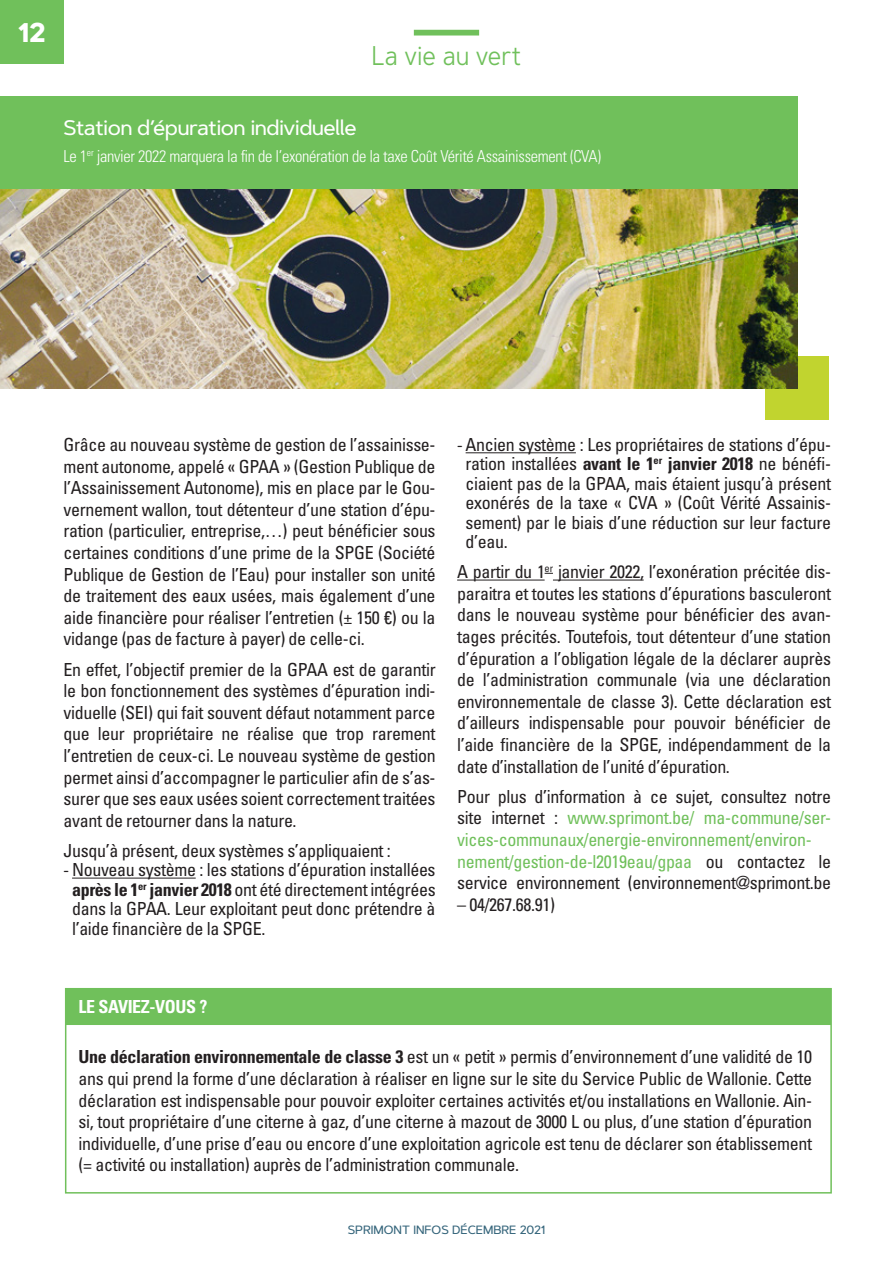
<style>
.page{position:relative;width:893px;height:1263px;background:#fff}
.page>*{position:absolute;margin:0;border:0;box-sizing:border-box;transform-origin:0 0}
.t1{font:27px "Artegra Sans";color:#70c05b;scale:.88 1}
.t2{font:700 27px "Artegra Sans";color:#fff}
.Titre_-_chapitre{font:500 21px "Artegra Sans";letter-spacing:-.03em;color:#fff}
.Paragraphe_Pam{font:condensed 18px/21.6px "Univers LT Std";letter-spacing:-.02em;color:#231f20;text-align:justify}
.Paragraphe_Pam-2{font:700 condensed 18px "Univers LT Std";letter-spacing:-.02em;color:#fff}
.Corps{font:300 condensed 16.5px "Univers LT Std";letter-spacing:-.02em;color:#fff}
.t3{font:500 12px "Artegra Sans";color:#35657b}
.s1{font-family:"Calibri";font-stretch:normal}
.s2{font-weight:700}
.s3{color:#70c05b}
</style>
<div class="page">
<div style="left:765px;top:356px;width:64px;height:64px;background:#c1d42f"></div>
<div style="left:0;top:97px;width:797px;height:92px;background:#70c05b"></div>
<img style="left:0;top:189px;width:797px;height:199px">
<hr style="left:72px;top:878px;width:124px;height:1px;background:#231f20">
<div style="left:0;top:0;width:64px;height:64px;background:#70c05b"></div>
<svg style="left:414px;top:30px;width:65px;height:6px"></svg>
<hr style="left:466px;top:452px;width:110px;height:1px;background:#231f20">
<hr style="left:457px;top:580px;width:88px;height:1px;background:#231f20">
<hr style="left:553px;top:580px;width:91px;height:1px;background:#231f20">
<div style="left:66px;top:989px;width:765px;height:36px;background:#70c05b"></div>
<div style="left:65px;top:988px;width:767px;height:205px;border:2px solid #70c05b"></div>
<h1 class="t2" style="left:18px;top:13px;width:28px">12</h1>
<p class="t1" style="left:372px;top:36px;width:171px">La vie au vert</p>
<p class="Titre_-_chapitre" style="left:64px;top:113px;width:295px">Station d’épuration individuelle</p>
<p class="Corps" style="left:64px;top:146px;width:539px">Le 1<sup>er</sup> janvier 2022 marquera la fin de l’exonération de la taxe Coût Vérité Assainissement (CVA)</p>
<p class="Paragraphe_Pam" style="left:64px;top:433px;width:374px">Grâce au nouveau système de gestion de l’assainisse&shy;ment autonome, appelé « GPAA » (Gestion Publique de l’Assainissement Autonome), mis en place par le Gou&shy;vernement wallon, tout détenteur d’une station d’épu&shy;ration (particulier, entreprise,…) peut bénéficier sous certaines conditions d’une prime de la SPGE (Société Publique de Gestion de l’Eau) pour installer son unité de traitement des eaux usées, mais également d’une aide financière pour réaliser l’entretien (± 150 €) ou la vidange (pas de facture à payer) de celle-ci.</p>
<p class="Paragraphe_Pam" style="left:64px;top:658px;width:374px">En effet, l’objectif premier de la GPAA est de garantir le bon fonctionnement des systèmes d’épuration indi&shy;viduelle (SEI) qui fait souvent défaut notamment parce que leur propriétaire ne réalise que trop rarement l’entretien de ceux-ci. Le nouveau système de gestion permet ainsi d’accompagner le particulier afin de s’as&shy;surer que ses eaux usées soient correctement traitées avant de retourner dans la nature.</p>
<p class="Paragraphe_Pam" style="left:64px;top:839px;width:329px">Jusqu’à présent, deux systèmes s’appliquaient :</p>
<p class="Paragraphe_Pam" style="left:72px;top:860px;width:365px;line-height:19.5px;text-indent:-9px"><span class="s1">-</span> Nouveau système : les stations d’épuration installées <span class="s2">après le 1</span><sup>er</sup> <span class="s2">janvier 2018</span> ont été directement intégrées dans la GPAA. Leur exploitant peut donc prétendre à l’aide financière de la SPGE.</p>
<p class="Paragraphe_Pam" style="left:466px;top:435px;width:367px;line-height:19.5px;text-indent:-9px"><span class="s1">-</span> Ancien système : Les propriétaires de stations d’épu&shy;ration installées <span class="s2">avant le 1</span><sup>er</sup> <span class="s2">janvier 2018</span> ne bénéfi&shy;ciaient pas de la GPAA, mais étaient jusqu’à présent exonérés de la taxe « CVA » (Coût Vérité Assainis&shy;sement) par le biais d’une réduction sur leur facture d’eau.</p>
<p class="Paragraphe_Pam" style="left:457px;top:561px;width:376px">A partir du 1<sup>er</sup> janvier 2022, l’exonération précitée dis&shy;paraitra et toutes les stations d’épurations basculeront dans le nouveau système pour bénéficier des avan&shy;tages précités. Toutefois, tout détenteur d’une station d’épuration a l’obligation légale de la déclarer auprès de l’administration communale (via une déclaration environnementale de classe 3). Cette déclaration est d’ailleurs indispensable pour pouvoir bénéficier de l’aide financière de la SPGE, indépendamment de la date d’installation de l’unité d’épuration.</p>
<p class="Paragraphe_Pam" style="left:457px;top:785px;width:375px;text-align:left">Pour plus d’information à ce sujet, consultez notre site internet : <span class="s3">www.sprimont.be/ ma-commune/ser&shy;vices-communaux/energie-environnement/environ&shy;nement/gestion-de-l2019eau/gpaa</span> ou contactez le service environnement (environnement@sprimont.be</p>
<p class="Paragraphe_Pam" style="left:457px;top:893px;width:99px">– 04/267.68.91)</p>
<p class="Paragraphe_Pam-2" style="left:78px;top:996px;width:130px">LE SAVIEZ-VOUS ?</p>
<p class="Paragraphe_Pam" style="left:78px;top:1046px;width:735px"><span class="s2">Une déclaration environnementale de classe 3</span> est un « petit » permis d’environnement d’une validité de 10 ans qui prend la forme d’une déclaration à réaliser en ligne sur le site du Service Public de Wallonie. Cette déclaration est indispensable pour pouvoir exploiter certaines activités et/ou installations en Wallonie. Ain&shy;si, tout propriétaire d’une citerne à gaz, d’une citerne à mazout de 3000 L ou plus, d’une station d’épuration individuelle, d’une prise d’eau ou encore d’une exploitation agricole est tenu de déclarer son établissement (= activité ou installation) auprès de l’administration communale.</p>
<p class="t3" style="left:348px;top:1221px;width:199px">SPRIMONT INFOS DÉCEMBRE 2021</p>
</div>
